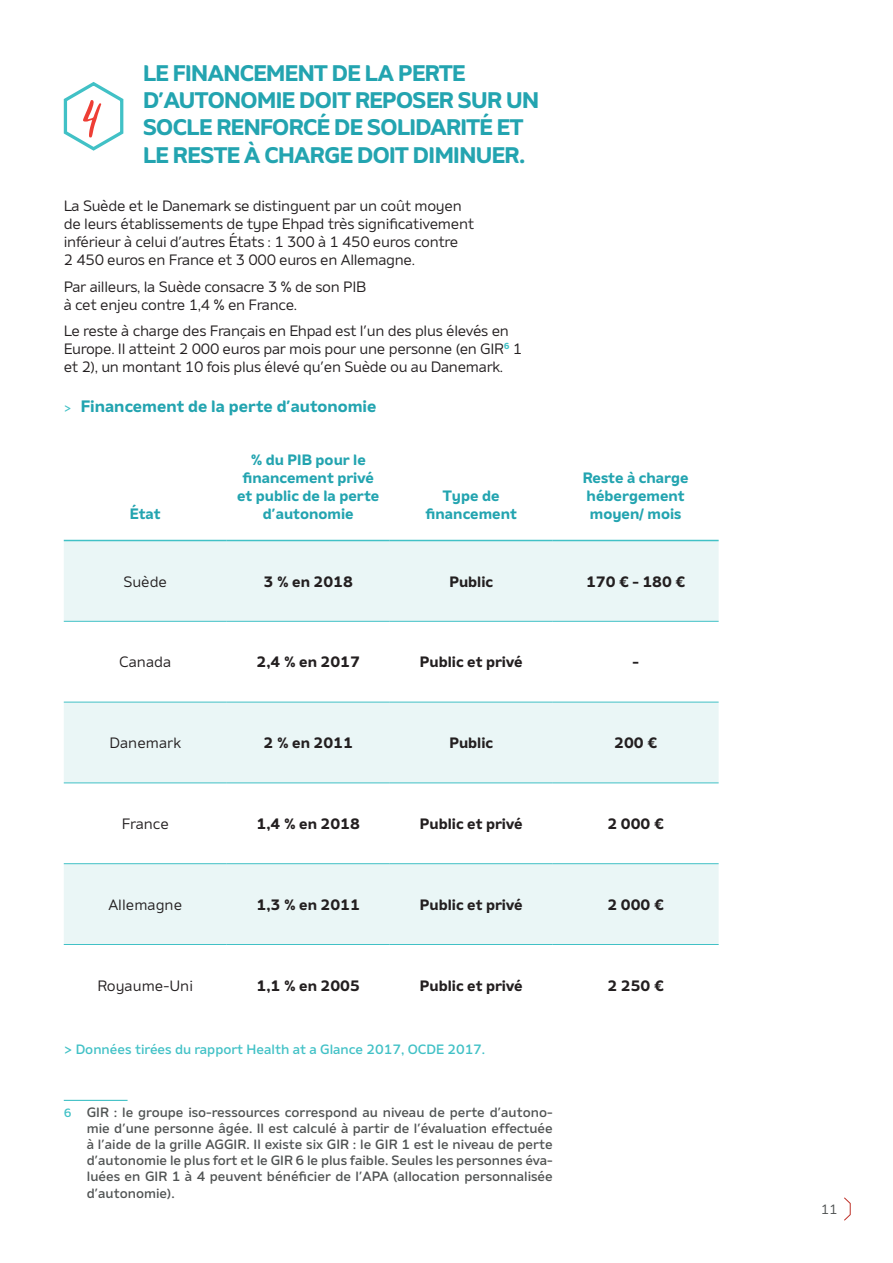
<style>
.page{position:relative;width:893px;height:1263px;background:#fff}
.page>*{position:absolute;margin:0;border:0;box-sizing:border-box;transform-origin:0 0}
.t1{font:61.05px "October Storm";color:#ee3e35}
.t2{font:700 22.5px/27.6px "Amino";letter-spacing:-.025em;color:#23a4b0}
.t3{font:700 16.5px "Amino";color:#23a4b0}
.t4{font:15px/18px "Amino";letter-spacing:-.02em;color:#231f20}
.t5{font:700 15px "Amino";color:#231f20}
.t6{font:700 15px/18px "Amino";color:#23a4b0;text-align:center}
.t7{font:15px "Amino";color:#231f20}
.t8{font:500 13.5px/16.2px "Amino";color:#505353;text-align:justify}
.t9{font:500 13.5px "Amino";color:#41c1c6}
.t10{font:13.5px "Amino";color:#505353}
.s1{font-weight:500;font-size:12px;color:#41c1c6}
.s2{font-size:12px;color:#41c1c6}
</style>
<div class="page">
<svg style="left:64px;top:541px;width:655px;height:403px;fill:#eaf6f6"></svg>
<hr style="left:64px;top:540px;width:163px;height:1px;background:#41c1c6">
<hr style="left:227px;top:540px;width:163px;height:1px;background:#41c1c6">
<hr style="left:390px;top:540px;width:163px;height:1px;background:#41c1c6">
<hr style="left:553px;top:540px;width:166px;height:1px;background:#41c1c6">
<hr style="left:64px;top:621px;width:163px;height:1px;background:#41c1c6">
<hr style="left:227px;top:621px;width:163px;height:1px;background:#41c1c6">
<hr style="left:390px;top:621px;width:163px;height:1px;background:#41c1c6">
<hr style="left:553px;top:621px;width:166px;height:1px;background:#41c1c6">
<hr style="left:64px;top:702px;width:163px;height:1px;background:#41c1c6">
<hr style="left:227px;top:702px;width:163px;height:1px;background:#41c1c6">
<hr style="left:390px;top:702px;width:163px;height:1px;background:#41c1c6">
<hr style="left:553px;top:702px;width:166px;height:1px;background:#41c1c6">
<hr style="left:64px;top:783px;width:163px;height:1px;background:#41c1c6">
<hr style="left:227px;top:783px;width:163px;height:1px;background:#41c1c6">
<hr style="left:390px;top:783px;width:163px;height:1px;background:#41c1c6">
<hr style="left:553px;top:783px;width:166px;height:1px;background:#41c1c6">
<hr style="left:64px;top:863px;width:163px;height:1px;background:#41c1c6">
<hr style="left:227px;top:863px;width:163px;height:1px;background:#41c1c6">
<hr style="left:390px;top:863px;width:163px;height:1px;background:#41c1c6">
<hr style="left:553px;top:863px;width:166px;height:1px;background:#41c1c6">
<hr style="left:64px;top:944px;width:163px;height:1px;background:#41c1c6">
<hr style="left:227px;top:944px;width:163px;height:1px;background:#41c1c6">
<hr style="left:390px;top:944px;width:163px;height:1px;background:#41c1c6">
<hr style="left:553px;top:944px;width:166px;height:1px;background:#41c1c6">
<hr style="left:64px;top:1100px;width:64px;height:1px;background:#41c1c6">
<svg style="left:63px;top:82px;width:61px;height:69px"></svg>
<svg style="left:844px;top:1197px;width:7px;height:24px"></svg>
<h2 class="t2" style="left:143px;top:58px;width:398px">LE FINANCEMENT DE LA PERTE<br>D’AUTONOMIE DOIT REPOSER SUR UN<br>SOCLE RENFORCÉ DE SOLIDARITÉ ET<br>LE RESTE À CHARGE DOIT DIMINUER.</h2>
<p class="t4" style="left:64px;top:197px;width:412px">La Suède et le Danemark se distinguent par un coût moyen de leurs établissements de type Ehpad très significativement inférieur à celui d’autres États : 1 300 à 1 450 euros contre<br>2 450 euros en France et 3 000 euros en Allemagne.</p>
<p class="t4" style="left:64px;top:277px;width:304px">Par ailleurs, la Suède consacre 3 % de son PIB à cet enjeu contre 1,4 % en France.</p>
<p class="t4" style="left:64px;top:322px;width:460px">Le reste à charge des Français en Ehpad est l’un des plus élevés en<br>Europe. Il atteint 2 000 euros par mois pour une personne (en GIR<sup>6</sup> 1 et 2), un montant 10 fois plus élevé qu’en Suède ou au Danemark.</p>
<p class="t3" style="left:64px;top:395px;width:314px"><span class="s1">&gt;</span> Financement de la perte d’autonomie</p>
<h1 class="t1" style="left:83px;top:89px;width:18px">4</h1>
<p class="t6" style="left:130px;top:504px;width:32px">État</p>
<p class="t6" style="left:237px;top:450px;width:144px">% du PIB pour le financement privé et public de la perte d’autonomie</p>
<p class="t6" style="left:426px;top:486px;width:93px">Type de financement</p>
<p class="t6" style="left:583px;top:468px;width:107px;text-align:left">Reste à charge hébergement moyen/ mois</p>
<p class="t4" style="left:123px;top:572px;width:45px">Suède</p>
<p class="t5" style="left:264px;top:572px;width:91px">3 % en 2018</p>
<p class="t5" style="left:449px;top:572px;width:45px">Public</p>
<p class="t5" style="left:586px;top:572px;width:101px">170 € - 180 €</p>
<p class="t4" style="left:119px;top:653px;width:54px">Canada</p>
<p class="t5" style="left:257px;top:653px;width:105px">2,4 % en 2017</p>
<p class="t5" style="left:420px;top:653px;width:104px">Public et privé</p>
<p class="t5" style="left:632px;top:653px;width:8px">-</p>
<p class="t7" style="left:110px;top:734px;width:73px">Danemark</p>
<p class="t5" style="left:264px;top:733px;width:91px">2 % en 2011</p>
<p class="t5" style="left:449px;top:733px;width:45px">Public</p>
<p class="t5" style="left:614px;top:733px;width:44px">200 €</p>
<p class="t4" style="left:122px;top:814px;width:49px">France</p>
<p class="t5" style="left:257px;top:814px;width:105px">1,4 % en 2018</p>
<p class="t5" style="left:420px;top:814px;width:104px">Public et privé</p>
<p class="t5" style="left:608px;top:814px;width:58px">2 000 €</p>
<p class="t7" style="left:108px;top:895px;width:75px">Allemagne</p>
<p class="t5" style="left:257px;top:895px;width:105px">1,3 % en 2011</p>
<p class="t5" style="left:420px;top:895px;width:104px">Public et privé</p>
<p class="t5" style="left:608px;top:895px;width:58px">2 000 €</p>
<p class="t7" style="left:97px;top:976px;width:97px">Royaume-Uni</p>
<p class="t5" style="left:257px;top:976px;width:105px">1,1 % en 2005</p>
<p class="t5" style="left:420px;top:976px;width:104px">Public et privé</p>
<p class="t5" style="left:608px;top:976px;width:58px">2 250 €</p>
<p class="t9" style="left:64px;top:1041px;width:423px">&gt; Données tirées du rapport Health at a Glance 2017, OCDE 2017.</p>
<p class="t8" style="left:87px;top:1103px;width:467px;text-indent:-23px"><span class="s2">6</span> GIR : le groupe iso-ressources correspond au niveau de perte d’autono&shy;mie d’une personne âgée. Il est calculé à partir de l’évaluation effectuée à l’aide de la grille AGGIR. Il existe six GIR : le GIR 1 est le niveau de perte d’autonomie le plus fort et le GIR 6 le plus faible. Seules les personnes éva&shy;luées en GIR 1 à 4 peuvent bénéficier de l’APA (allocation personnalisée d’autonomie).</p>
<p class="t10" style="left:821px;top:1201px;width:19px">11</p>
</div>
